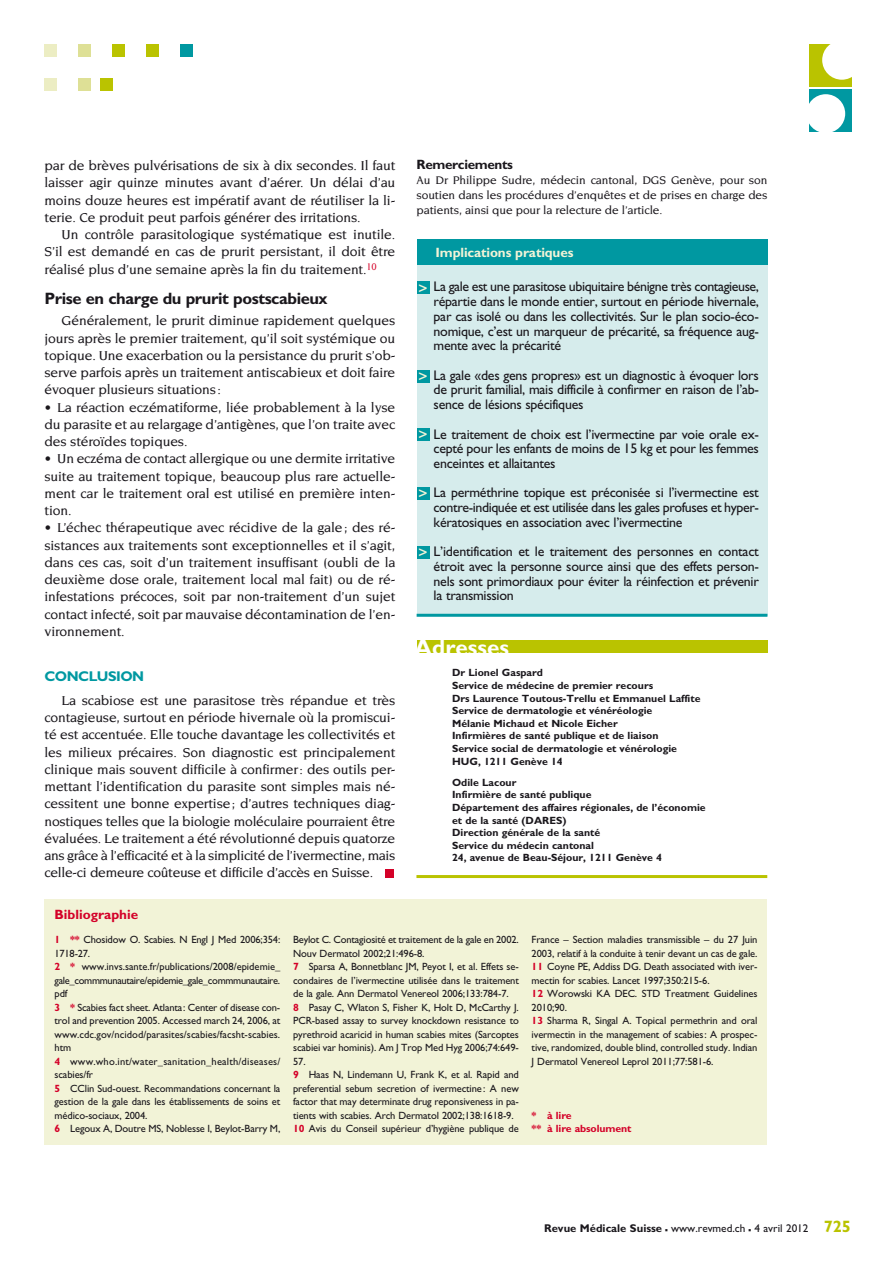
<style>
.page{position:relative;width:893px;height:1263px;background:#fff}
.page>*{position:absolute;margin:0;border:0;box-sizing:border-box;transform-origin:0 0}
.t1{font:700 22.5px "Gill Sans";color:#fff}
.t2{font:700 16.5px "Gill Sans";letter-spacing:-.025em;color:#1a171c}
.t3{font:700 14.1px "Gill Sans";letter-spacing:-.035em;color:#0098a1}
.t4{font:500 13.95px/17.2px "Novarese";letter-spacing:-.01em;color:#1a171c;text-align:justify}
.t5{font:13.95px/14.7px "Gill Sans";letter-spacing:-.02em;color:#1a171c;text-align:justify}
.t6{font:700 13.5px "Gill Sans";letter-spacing:-.01em;color:#f2f3d7}
.t7{font:700 13.5px "Gill Sans";color:#d40028}
.t8{font:700 13.5px "Gill Sans";letter-spacing:-.025em;color:#1a171c}
.t9{font:500 12px/15px "Novarese";letter-spacing:-.01em;color:#1a171c;text-align:justify}
.t10{font:11.25px "Gill Sans";color:#1a171c}
.t11{font:10.5px/13.5px "Gill Sans";letter-spacing:-.01em;color:#1a171c}
.t12{font:700 10.5px/12.6px "Gill Sans";color:#1a171c}
.t13{font:700 10.5px/13.5px "Gill Sans";letter-spacing:-.01em;color:#d40028}
.s1{font-family:"Insignia";font-size:15px;color:#f2f3d7}
.s2{font-weight:700;color:#d40028}
.s3{font-weight:700}
.s4{font-weight:700;font-size:16.5px}
.s5{font-weight:700;font-size:16.5px;color:#bac300}
</style>
<div class="page">
<svg style="left:840px;top:89px;width:12px;height:1px"></svg>
<div style="left:181px;top:45px;width:12px;height:12px;background:#0098a1"></div>
<div style="left:147px;top:45px;width:12px;height:12px;background:#bac300"></div>
<div style="left:113px;top:45px;width:12px;height:12px;background:#bac300"></div>
<div style="left:79px;top:45px;width:12px;height:12px;background:#dee096"></div>
<div style="left:45px;top:45px;width:12px;height:12px;background:#ecedc3"></div>
<div style="left:101px;top:79px;width:12px;height:12px;background:#bac300"></div>
<div style="left:79px;top:79px;width:12px;height:12px;background:#dee096"></div>
<div style="left:45px;top:79px;width:12px;height:12px;background:#ecedc3"></div>
<div style="left:385px;top:869px;width:9px;height:8px;background:#d40028"></div>
<div style="left:809px;top:45px;width:43px;height:42px;background:#bac300"></div>
<div style="left:822px;top:40px;width:39px;height:40px;background:#fff;border-radius:50%"></div>
<div style="left:809px;top:90px;width:43px;height:42px;background:#0098a1"></div>
<div style="left:806px;top:94px;width:39px;height:39px;background:#fff;border-radius:50%"></div>
<div style="left:45px;top:899px;width:722px;height:246px;background:#f2f3d7"></div>
<div style="left:417px;top:265px;width:350px;height:350px;background:#d6ecec"></div>
<div style="left:417px;top:239px;width:350px;height:26px;background:#0098a1"></div>
<hr style="left:417px;top:614px;width:350px;height:3px;background:#0098a1">
<div style="left:417px;top:281px;width:12px;height:13px;background:#0098a1"></div>
<div style="left:417px;top:370px;width:12px;height:13px;background:#0098a1"></div>
<div style="left:417px;top:428px;width:12px;height:13px;background:#0098a1"></div>
<div style="left:417px;top:487px;width:12px;height:13px;background:#0098a1"></div>
<div style="left:417px;top:546px;width:12px;height:13px;background:#0098a1"></div>
<div style="left:417px;top:640px;width:350px;height:13px;background:#bac300"></div>
<hr style="left:416px;top:875px;width:351px;height:3px;background:#bac300">
<p class="t4" style="left:45px;top:157px;width:352px">par de brèves pulvérisations de six à dix secondes. Il faut laisser agir quinze minutes avant d’aérer. Un délai d’au moins douze heures est impératif avant de réutiliser la li&shy;terie. Ce produit peut parfois générer des irritations.</p>
<p class="t4" style="left:45px;top:226px;width:352px;text-indent:17px">Un contrôle parasitologique systématique est inutile.<br>S’il est demandé en cas de prurit persistant, il doit être réalisé plus d’une semaine après la fin du traitement.<sup>10</sup></p>
<p class="t2" style="left:45px;top:288px;width:285px">Prise en charge du prurit postscabieux</p>
<p class="t4" style="left:45px;top:312px;width:352px;text-indent:17px">Généralement, le prurit diminue rapidement quelques jours après le premier traitement, qu’il soit systémique ou topique. Une exacerbation ou la persistance du prurit s’ob&shy;serve parfois après un traitement antiscabieux et doit faire évoquer plusieurs situations :</p>
<p class="t4" style="left:45px;top:398px;width:352px">• La réaction eczématiforme, liée probablement à la lyse du parasite et au relargage d’antigènes, que l’on traite avec des stéroïdes topiques.</p>
<p class="t4" style="left:45px;top:450px;width:352px">• Un eczéma de contact allergique ou une dermite irritative suite au traitement topique, beaucoup plus rare actuelle&shy;ment car le traitement oral est utilisé en première inten&shy;tion.</p>
<p class="t4" style="left:45px;top:519px;width:352px">• L’échec thérapeutique avec récidive de la gale ; des ré&shy;sistances aux traitements sont exceptionnelles et il s’agit, dans ces cas, soit d’un traitement insuffisant (oubli de la deuxième dose orale, traitement local mal fait) ou de ré&shy;infestations précoces, soit par non-traitement d’un sujet contact infecté, soit par mauvaise décontamination de l’en&shy;vironnement.</p>
<p class="t3" style="left:45px;top:668px;width:101px">CONCLUSION</p>
<p class="t4" style="left:45px;top:691px;width:352px;text-indent:17px">La scabiose est une parasitose très répandue et très contagieuse, surtout en période hivernale où la promiscui&shy;té est accentuée. Elle touche davantage les collectivités et les milieux précaires. Son diagnostic est principalement clinique mais souvent difficile à confirmer: des outils per&shy;mettant l’identification du parasite sont simples mais né&shy;cessitent une bonne expertise; d’autres techniques diag&shy;nostiques telles que la biologie moléculaire pourraient être évaluées. Le traitement a été révolutionné depuis quatorze ans grâce à l’efficacité et à la simplicité de l’ivermectine, mais celle-ci demeure coûteuse et difficile d’accès en Suisse.</p>
<p class="t7" style="left:55px;top:906px;width:85px">Bibliographie</p>
<p class="t8" style="left:417px;top:157px;width:98px">Remerciements</p>
<p class="t9" style="left:417px;top:173px;width:352px">Au Dr Philippe Sudre, médecin cantonal, DGS Genève, pour son soutien dans les procédures d’enquêtes et de prises en charge des patients, ainsi que pour la relecture de l’article.</p>
<p class="t6" style="left:436px;top:245px;width:139px">Implications pratiques</p>
<p class="t5" style="left:434px;top:279px;width:327px;text-indent:-15px"><span class="s1">&gt;</span> La gale est une parasitose ubiquitaire bénigne très contagieuse, répartie dans le monde entier, surtout en période hivernale, par cas isolé ou dans les collectivités. Sur le plan socio-éco&shy;nomique, c’est un marqueur de précarité, sa fréquence aug&shy;mente avec la précarité</p>
<p class="t5" style="left:434px;top:368px;width:327px;text-indent:-15px"><span class="s1">&gt;</span> La gale «des gens propres» est un diagnostic à évoquer lors de prurit familial, mais difficile à confirmer en raison de l’ab&shy;sence de lésions spécifiques</p>
<p class="t5" style="left:434px;top:426px;width:327px;text-indent:-15px"><span class="s1">&gt;</span> Le traitement de choix est l’ivermectine par voie orale ex&shy;cepté pour les enfants de moins de 15 kg et pour les femmes enceintes et allaitantes</p>
<p class="t5" style="left:434px;top:485px;width:327px;text-indent:-15px"><span class="s1">&gt;</span> La perméthrine topique est préconisée si l’ivermectine est contre-indiquée et est utilisée dans les gales profuses et hyper&shy;kératosiques en association avec l’ivermectine</p>
<p class="t5" style="left:434px;top:544px;width:327px;text-indent:-15px"><span class="s1">&gt;</span> L’identification et le traitement des personnes en contact étroit avec la personne source ainsi que des effets person&shy;nels sont primordiaux pour éviter la réinfection et prévenir la transmission</p>
<h1 class="t1" style="left:415px;top:634px;width:96px">Adresses</h1>
<p class="t12" style="left:452px;top:666px;width:250px">Dr Lionel Gaspard<br>Service de médecine de premier recours<br>Drs Laurence Toutous-Trellu et Emmanuel Laffite Service de dermatologie et vénéréologie<br>Mélanie Michaud et Nicole Eicher<br>Infirmières de santé publique et de liaison<br>Service social de dermatologie et vénérologie HUG, 1211 Genève 14</p>
<p class="t12" style="left:452px;top:776px;width:255px">Odile Lacour<br>Infirmière de santé publique<br>Département des affaires régionales, de l’économie et de la santé (DARES)<br>Direction générale de la santé<br>Service du médecin cantonal<br>24, avenue de Beau-Séjour, 1211 Genève 4</p>
<p class="t11" style="left:55px;top:933px;width:227px"><span class="s2">1 **</span> Chosidow O. Scabies. N Engl J Med 2006;354:<br>1718-27.<br><span class="s2">2 *</span> www.invs.sante.fr/publications/2008/epidemie_ gale_commmunautaire/epidemie_gale_commmunautaire. pdf<br><span class="s2">3 *</span> Scabies fact sheet. Atlanta: Center of disease con&shy;trol and prevention 2005. Accessed march 24, 2006, at www.cdc.gov/ncidod/parasites/scabies/facsht-scabies. htm<br><span class="s2">4</span> www.who.int/water_sanitation_health/diseases/ scabies/fr<br><span class="s2">5</span> CClin Sud-ouest. Recommandations concernant la gestion de la gale dans les établissements de soins et médico-sociaux, 2004.<br><span class="s2">6</span> Legoux A, Doutre MS, Noblesse I, Beylot-Barry M,</p>
<p class="t11" style="left:293px;top:933px;width:227px">Beylot C. Contagiosité et traitement de la gale en 2002.<br>Nouv Dermatol 2002;21:496-8.<br><span class="s2">7</span> Sparsa A, Bonnetblanc JM, Peyot I, et al. Effets se&shy;condaires de l’ivermectine utilisée dans le traitement de la gale. Ann Dermatol Venereol 2006;133:784-7.<br><span class="s2">8</span> Pasay C, Wlaton S, Fisher K, Holt D, McCarthy J.<br>PCR-based assay to survey knockdown resistance to pyrethroid acaricid in human scabies mites (Sarcoptes scabiei var hominis). Am J Trop Med Hyg 2006;74:649- 57.<br><span class="s2">9</span> Haas N, Lindemann U, Frank K, et al. Rapid and preferential sebum secretion of ivermectine: A new factor that may determinate drug reponsiveness in pa&shy;tients with scabies. Arch Dermatol 2002;138:1618-9.<br><span class="s2">10</span> Avis du Conseil supérieur d’hygiène publique de</p>
<p class="t11" style="left:532px;top:933px;width:227px">France – Section maladies transmissible – du 27 Juin 2003, relatif à la conduite à tenir devant un cas de gale.<br><span class="s2">11</span> Coyne PE, Addiss DG. Death associated with iver&shy;mectin for scabies. Lancet 1997;350:215-6.<br><span class="s2">12</span> Worowski KA DEC. STD Treatment Guidelines 2010;90.<br><span class="s2">13</span> Sharma R, Singal A. Topical permethrin and oral ivermectin in the management of scabies: A prospec&shy;tive, randomized, double blind, controlled study. Indian J Dermatol Venereol Leprol 2011;77:581-6.</p>
<p class="t13" style="left:532px;top:1108px;width:101px">* à lire<br>** à lire absolument</p>
<p class="t10" style="left:544px;top:1222px;width:308px"><span class="s3">Revue Médicale Suisse</span> <span class="s4">–</span> www.revmed.ch <span class="s4">–</span> 4 avril 2012 <span class="s5">725</span></p>
</div>
